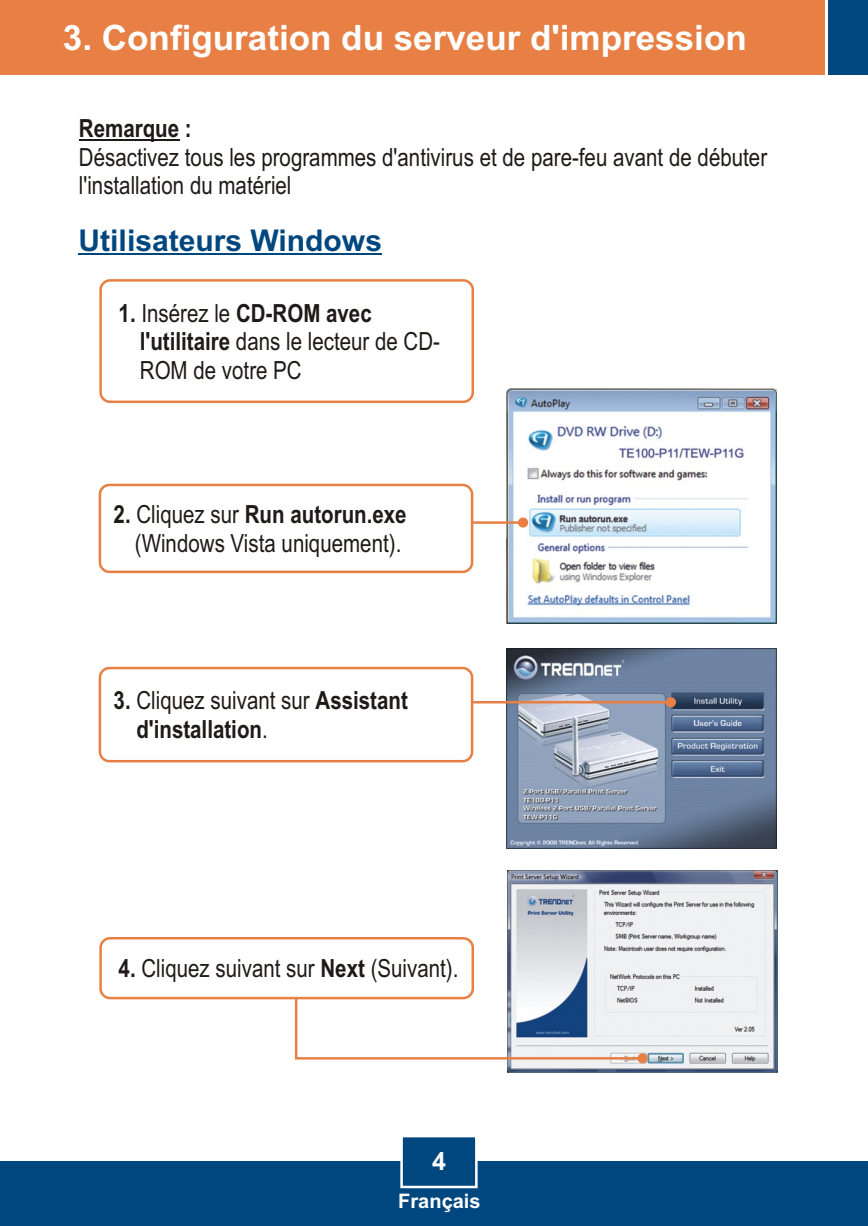
<style>
.page{position:relative;width:868px;height:1226px;background:#fff}
.page>*{position:absolute;margin:0;border:0;box-sizing:border-box;transform-origin:0 0}
.t1{font:700 35px "Arial";color:#fff}
.t2{font:700 30px "Arial";color:#004780}
.t3{font:25px/28.5px "Arial Narrow";color:#1f1a17}
.t4{font:700 25px/28.5px "Arial Narrow";color:#1f1a17}
.t5{font:700 25px "Arial";color:#fff}
.t6{font:700 20px "Arial";color:#fff}
.s1{font-weight:700}
.s2{font-weight:400}
</style>
<div class="page">
<div style="left:0;top:1161px;width:867px;height:65px;background:#004780"></div>
<div style="left:0;top:0;width:824px;height:74px;background:#e88045"></div>
<div style="left:827px;top:0;width:40px;height:74px;background:#004780"></div>
<svg style="left:400px;top:1137px;width:78px;height:52px"></svg>
<img style="left:506px;top:388px;width:270px;height:235px">
<svg style="left:473px;top:517px;width:55px;height:10px"></svg>
<hr style="left:79px;top:253px;width:303px;height:2px;background:#004780">
<img style="left:507px;top:870px;width:270px;height:203px">
<div style="left:99px;top:279px;width:375px;height:124px;background:#fff;border:3px solid #e88045;border-radius:9px"></div>
<hr style="left:79px;top:140px;width:100px;height:1px;background:#1f1a17">
<svg style="left:295px;top:950px;width:352px;height:113px"></svg>
<div style="left:99px;top:937px;width:375px;height:62px;background:#fff;border:3px solid #e88045;border-radius:9px"></div>
<div style="left:99px;top:484px;width:374px;height:89px;background:#fff;border:3px solid #e88045;border-radius:9px"></div>
<img style="left:506px;top:648px;width:270px;height:200px">
<svg style="left:473px;top:697px;width:202px;height:10px;background:#c1aba8"></svg>
<div style="left:99px;top:667px;width:374px;height:95px;background:#fff;border:3px solid #e88045;border-radius:9px"></div>
<h1 class="t1" style="left:63px;top:24px;width:685px">3. Configuration du serveur d'impression</h1>
<p class="t4" style="left:79px;top:117px;width:114px">Remarque :</p>
<p class="t3" style="left:79px;top:145px;width:689px">Désactivez tous les programmes d'antivirus et de pare-feu avant de débuter l'installation du matériel</p>
<p class="t2" style="left:79px;top:229px;width:305px">Utilisateurs Windows</p>
<p class="t3" style="left:140px;top:301px;width:301px;text-indent:-21px"><span class="s1">1.</span> Insérez le <span class="s1">CD-ROM avec l'utilitaire</span> dans le lecteur de CD-<br>ROM de votre PC</p>
<p class="t3" style="left:114px;top:502px;width:294px;text-align:right"><span class="s1">2.</span> Cliquez sur <span class="s1">Run autorun.exe </span>(Windows Vista uniquement).</p>
<p class="t4" style="left:136px;top:688px;width:273px;text-indent:-23px">3. <span class="s2">Cliquez suivant sur</span> Assistant d'installation<span class="s2">.</span></p>
<p class="t3" style="left:119px;top:956px;width:341px"><span class="s1">4.</span> Cliquez suivant sur <span class="s1">Next</span> (Suivant).</p>
<p class="t5" style="left:432px;top:1151px;width:15px">4</p>
<p class="t6" style="left:398px;top:1193px;width:84px">Français</p>
</div>
